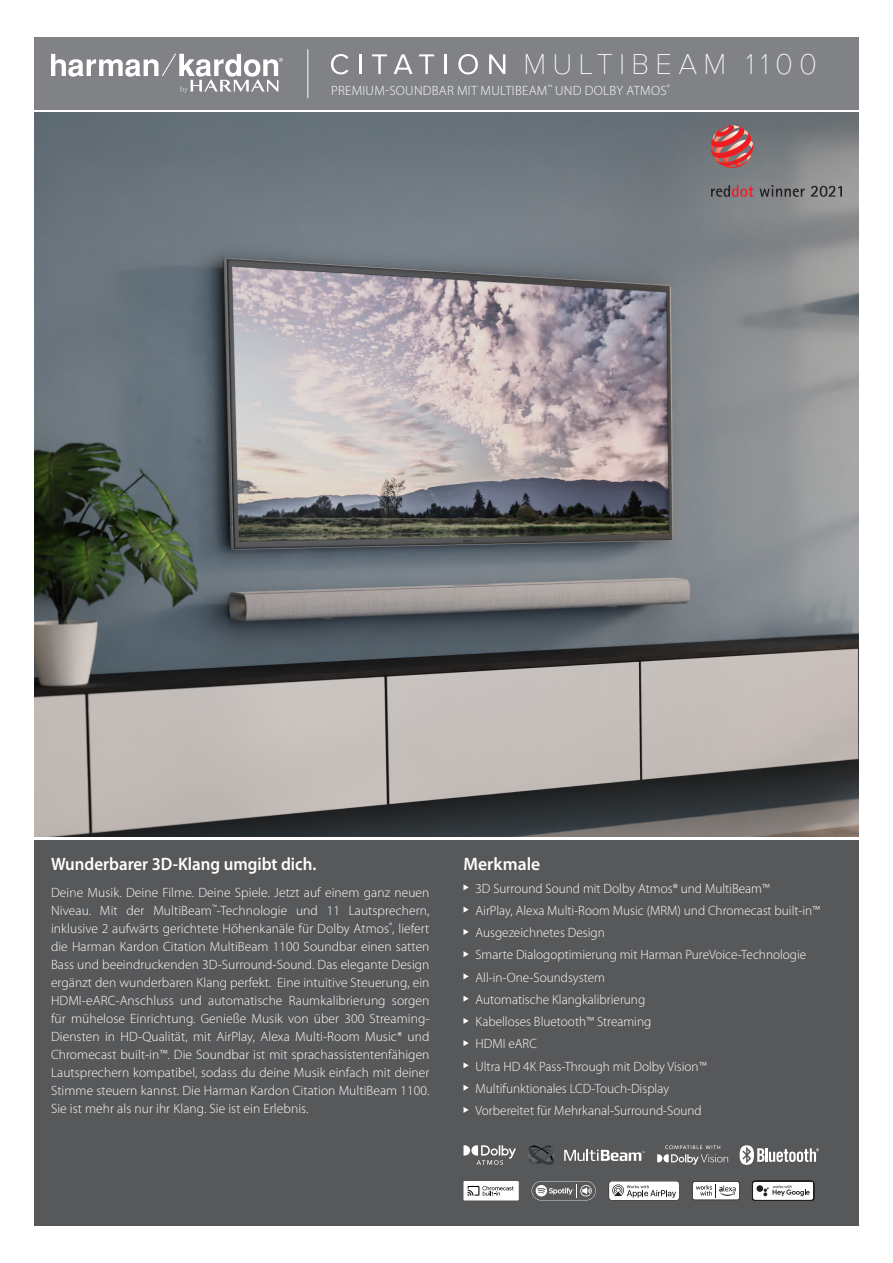
<style>
.page{position:relative;width:893px;height:1263px;background:#fff}
.page>*{position:absolute;margin:0;border:0;box-sizing:border-box;transform-origin:0 0}
.t1{font:100 29.55px "Proxima Nova T";letter-spacing:.21em;color:#fff}
.t2{font:600 18px "Myriad Pro";color:#fff;scale:.94 1}
.t3{font:600 18px "Myriad Pro";color:#fff}
.t4{font:300 13.5px/18px "Myriad Pro";color:#fff;text-align:justify}
.t5{font:300 13.5px "Myriad Pro";letter-spacing:.02em;color:#fff}
</style>
<div class="page">
<img style="left:34px;top:113px;width:825px;height:724px">
<svg style="left:711px;top:185px;width:131px;height:12px;background:#786c6e"></svg>
<svg style="left:711px;top:125px;width:42px;height:43px;background:#ba5b5c"></svg>
<div style="left:34px;top:37px;width:825px;height:72px;background:#808285"></div>
<hr style="left:307px;top:49px;width:1px;height:49px;background:#fff">
<svg style="left:51px;top:54px;width:232px;height:39px"></svg>
<div style="left:34px;top:840px;width:825px;height:386px;background:#57585a"></div>
<svg style="left:463px;top:884px;width:6px;height:6px"></svg>
<svg style="left:463px;top:907px;width:6px;height:6px"></svg>
<svg style="left:463px;top:929px;width:6px;height:6px"></svg>
<svg style="left:463px;top:951px;width:6px;height:6px"></svg>
<svg style="left:463px;top:973px;width:6px;height:6px"></svg>
<svg style="left:463px;top:996px;width:6px;height:6px"></svg>
<svg style="left:463px;top:1018px;width:6px;height:6px"></svg>
<svg style="left:463px;top:1040px;width:6px;height:6px"></svg>
<svg style="left:463px;top:1062px;width:6px;height:6px"></svg>
<svg style="left:463px;top:1085px;width:6px;height:6px"></svg>
<svg style="left:463px;top:1107px;width:6px;height:6px"></svg>
<svg style="left:463px;top:1145px;width:53px;height:20px"></svg>
<svg style="left:740px;top:1145px;width:79px;height:20px"></svg>
<svg style="left:657px;top:1145px;width:71px;height:20px"></svg>
<svg style="left:609px;top:1181px;width:71px;height:19px"></svg>
<svg style="left:528px;top:1145px;width:27px;height:20px"></svg>
<svg style="left:564px;top:1149px;width:81px;height:12px"></svg>
<div style="left:463px;top:1181px;width:56px;height:19px;background:#fff"></div>
<svg style="left:468px;top:1186px;width:46px;height:9px"></svg>
<svg style="left:692px;top:1181px;width:48px;height:19px"></svg>
<svg style="left:532px;top:1181px;width:64px;height:19px"></svg>
<svg style="left:752px;top:1180px;width:62px;height:21px"></svg>
<div style="left:756px;top:1185px;width:7px;height:7px;background:#231f20;border-radius:50%"></div>
<svg style="left:331px;top:54px;width:18px;height:20px"></svg>
<hr style="left:359px;top:54px;width:2px;height:20px;background:#fff">
<svg style="left:372px;top:54px;width:15px;height:20px"></svg>
<svg style="left:394px;top:54px;width:19px;height:20px"></svg>
<svg style="left:419px;top:54px;width:15px;height:20px"></svg>
<hr style="left:445px;top:54px;width:2px;height:20px;background:#fff">
<svg style="left:458px;top:54px;width:20px;height:20px"></svg>
<svg style="left:489px;top:54px;width:16px;height:20px"></svg>
<p class="t1" style="left:523px;top:42px;width:295px">MULTIBEAM 1100</p>
<p class="t5" style="left:331px;top:83px;width:340px">PREMIUM-SOUNDBAR MIT MULTIBEAM<sup>™</sup> UND DOLBY ATMOS<sup>®</sup></p>
<p class="t2" style="left:51px;top:854px;width:284px">Wunderbarer 3D-Klang umgibt dich.</p>
<p class="t4" style="left:51px;top:884px;width:380px">Deine Musik. Deine Filme. Deine Spiele. Jetzt auf einem ganz neuen Niveau. Mit der MultiBeam<sup>™</sup>-Technologie und 11 Lautsprechern, inklusive 2 aufwärts gerichtete Höhenkanäle für Dolby Atmos<sup>®</sup>, liefert die Harman Kardon Citation MultiBeam 1100 Soundbar einen satten Bass und beeindruckenden 3D-Surround-Sound. Das elegante Design ergänzt den wunderbaren Klang perfekt. Eine intuitive Steuerung, ein HDMI-eARC-Anschluss und automatische Raumkalibrierung sorgen für mühelose Einrichtung. Genieße Musik von über 300 Streaming-Diensten in HD-Qualität, mit AirPlay, Alexa Multi-Room Music* und Chromecast built-in™. Die Soundbar ist mit sprachassistentenfähigen Lautsprechern kompatibel, sodass du deine Musik einfach mit deiner Stimme steuern kannst. Die Harman Kardon Citation MultiBeam 1100.<br>Sie ist mehr als nur ihr Klang. Sie ist ein Erlebnis.</p>
<p class="t3" style="left:463px;top:854px;width:78px">Merkmale</p>
<p class="t4" style="left:475px;top:879px;width:296px">3D Surround Sound mit Dolby Atmos® und MultiBeam™</p>
<p class="t4" style="left:475px;top:902px;width:346px">AirPlay, Alexa Multi-Room Music (MRM) und Chromecast built-in™</p>
<p class="t4" style="left:475px;top:924px;width:131px">Ausgezeichnetes Design</p>
<p class="t4" style="left:475px;top:946px;width:332px">Smarte Dialogoptimierung mit Harman PureVoice-Technologie</p>
<p class="t4" style="left:475px;top:968px;width:131px">All-in-One-Soundsystem</p>
<p class="t4" style="left:475px;top:991px;width:171px">Automatische Klangkalibrierung</p>
<p class="t4" style="left:475px;top:1013px;width:177px">Kabelloses Bluetooth™ Streaming</p>
<p class="t4" style="left:475px;top:1035px;width:63px">HDMI eARC</p>
<p class="t4" style="left:475px;top:1057px;width:233px">Ultra HD 4K Pass-Through mit Dolby Vision™</p>
<p class="t4" style="left:475px;top:1080px;width:195px">Multifunktionales LCD-Touch-Display</p>
<p class="t4" style="left:475px;top:1102px;width:228px">Vorbereitet für Mehrkanal-Surround-Sound</p>
</div>
